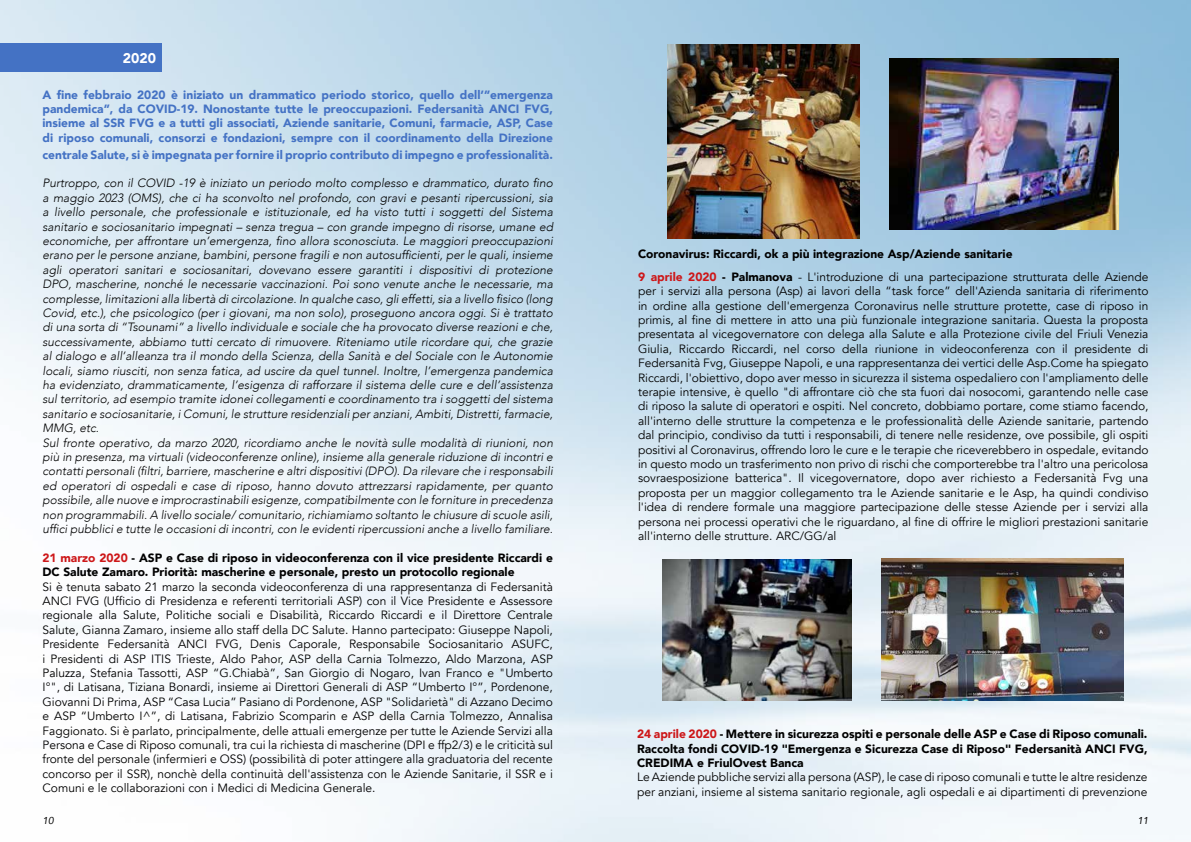
<style>
.page{position:relative;width:1191px;height:842px;background:#fff}
.page>*{position:absolute;margin:0;border:0;box-sizing:border-box;transform-origin:0 0}
.t1{font:900 14px "Avenir";color:#fff}
.t2{font:12px/14.4px "Avenir";color:#000;text-align:justify}
.t3{font:italic 300 12px/14.4px "Avenir";color:#000}
.t4{font:900 12px/14.4px "Avenir";color:#000}
.t5{font:900 12px/14.4px "Avenir";color:#4472c4;text-align:justify}
.t6{font:italic 10px "Avenir";color:#000}
.s1{color:#cd1719}
.s2{font-weight:400}
</style>
<div class="page">
<img style="left:0;top:0;width:1191px;height:842px">
<div style="left:0;top:43px;width:162px;height:29px;background:#4472c4"></div>
<img style="left:667px;top:44px;width:192px;height:194px">
<img style="left:889px;top:58px;width:229px;height:172px">
<img style="left:663px;top:559px;width:188px;height:141px">
<img style="left:881px;top:559px;width:242px;height:142px">
<p class="t1" style="left:123px;top:46px;width:35px">2020</p>
<p class="t5" style="left:43px;top:87px;width:512px">A fine febbraio 2020 è iniziato un drammatico periodo storico, quello dell’”emergenza pandemica”, da COVID-19. Nonostante tutte le preoccupazioni. Federsanità ANCI FVG, insieme al SSR FVG e a tutti gli associati, Aziende sanitarie, Comuni, farmacie, ASP, Case di riposo comunali, consorzi e fondazioni, sempre con il coordinamento della Direzione</p>
<p class="t5" style="left:43px;top:147px;width:512px">centrale Salute, si è impegnata per fornire il proprio contributo di impegno e professionalità.</p>
<p class="t3" style="left:43px;top:176px;width:512px">Purtroppo, con il COVID -19 è iniziato un periodo molto complesso e drammatico, durato fino a maggio 2023 (OMS), che ci ha sconvolto nel profondo, con gravi e pesanti ripercussioni, sia a livello personale, che professionale e istituzionale, ed ha visto tutti i soggetti del Sistema sanitario e sociosanitario impegnati – senza tregua – con grande impegno di risorse, umane ed economiche, per affrontare un’emergenza, fino allora sconosciuta. Le maggiori preoccupazioni erano per le persone anziane, bambini, persone fragili e non autosufficienti, per le quali, insieme agli operatori sanitari e sociosanitari, dovevano essere garantiti i dispositivi di protezione DPO, mascherine, nonché le necessarie vaccinazioni. Poi sono venute anche le necessarie, ma complesse, limitazioni alla libertà di circolazione. In qualche caso, gli effetti, sia a livello fisico (long Covid, etc.), che psicologico (per i giovani, ma non solo), proseguono ancora oggi. Si è trattato di una sorta di “Tsounami” a livello individuale e sociale che ha provocato diverse reazioni e che, successivamente, abbiamo tutti cercato di rimuovere. Riteniamo utile ricordare qui, che grazie al dialogo e all’alleanza tra il mondo della Scienza, della Sanità e del Sociale con le Autonomie locali, siamo riusciti, non senza fatica, ad uscire da quel tunnel. Inoltre, l’emergenza pandemica ha evidenziato, drammaticamente, l’esigenza di rafforzare il sistema delle cure e dell’assistenza sul territorio, ad esempio tramite idonei collegamenti e coordinamento tra i soggetti del sistema sanitario e sociosanitarie, i Comuni, le strutture residenziali per anziani, Ambiti, Distretti, farmacie, MMG, etc.<br>Sul fronte operativo, da marzo 2020, ricordiamo anche le novità sulle modalità di riunioni, non più in presenza, ma virtuali (videoconferenze online), insieme alla generale riduzione di incontri e contatti personali (filtri, barriere, mascherine e altri dispositivi (DPO). Da rilevare che i responsabili ed operatori di ospedali e case di riposo, hanno dovuto attrezzarsi rapidamente, per quanto possibile, alle nuove e improcrastinabili esigenze, compatibilmente con le forniture in precedenza non programmabili. A livello sociale/ comunitario, richiamiamo soltanto le chiusure di scuole asili, uffici pubblici e tutte le occasioni di incontri, con le evidenti ripercussioni anche a livello familiare.</p>
<p class="t4" style="left:43px;top:550px;width:512px"><span class="s1">21 marzo 2020</span> - ASP e Case di riposo in videoconferenza con il vice presidente Riccardi e<br>DC Salute Zamaro. Priorità: mascherine e personale, presto un protocollo regionale</p>
<p class="t2" style="left:43px;top:579px;width:512px">Si è tenuta sabato 21 marzo la seconda videoconferenza di una rappresentanza di Federsanità ANCI FVG (Ufficio di Presidenza e referenti territoriali ASP) con il Vice Presidente e Assessore regionale alla Salute, Politiche sociali e Disabilità, Riccardo Riccardi e il Direttore Centrale Salute, Gianna Zamaro, insieme allo staff della DC Salute. Hanno partecipato: Giuseppe Napoli, Presidente Federsanità ANCI FVG, Denis Caporale, Responsabile Sociosanitario ASUFC, i Presidenti di ASP ITIS Trieste, Aldo Pahor, ASP della Carnia Tolmezzo, Aldo Marzona, ASP Paluzza, Stefania Tassotti, ASP “G.Chiabà”, San Giorgio di Nogaro, Ivan Franco e "Umberto I°", di Latisana, Tiziana Bonardi, insieme ai Direttori Generali di ASP “Umberto I°”, Pordenone, Giovanni Di Prima, ASP “Casa Lucia” Pasiano di Pordenone, ASP "Solidarietà" di Azzano Decimo e ASP “Umberto I^”, di Latisana, Fabrizio Scomparin e ASP della Carnia Tolmezzo, Annalisa Faggionato. Si è parlato, principalmente, delle attuali emergenze per tutte le Aziende Servizi alla Persona e Case di Riposo comunali, tra cui la richiesta di mascherine (DPI e ffp2/3) e le criticità sul fronte del personale (infermieri e OSS) (possibilità di poter attingere alla graduatoria del recente concorso per il SSR), nonchè della continuità dell'assistenza con le Aziende Sanitarie, il SSR e i Comuni e le collaborazioni con i Medici di Medicina Generale.</p>
<p class="t4" style="left:638px;top:242px;width:512px;line-height:22.9px">Coronavirus: Riccardi, ok a più integrazione Asp/Aziende sanitarie<br><span class="s1">9 aprile 2020</span> - Palmanova <span class="s2">- L'introduzione di una partecipazione strutturata delle Aziende</span></p>
<p class="t2" style="left:638px;top:284px;width:512px">per i servizi alla persona (Asp) ai lavori della “task force” dell'Azienda sanitaria di riferimento in ordine alla gestione dell'emergenza Coronavirus nelle strutture protette, case di riposo in primis, al fine di mettere in atto una più funzionale integrazione sanitaria. Questa la proposta presentata al vicegovernatore con delega alla Salute e alla Protezione civile del Friuli Venezia Giulia, Riccardo Riccardi, nel corso della riunione in videoconferenza con il presidente di Federsanità Fvg, Giuseppe Napoli, e una rappresentanza dei vertici delle Asp.Come ha spiegato Riccardi, l'obiettivo, dopo aver messo in sicurezza il sistema ospedaliero con l'ampliamento delle terapie intensive, è quello "di affrontare ciò che sta fuori dai nosocomi, garantendo nelle case di riposo la salute di operatori e ospiti. Nel concreto, dobbiamo portare, come stiamo facendo, all'interno delle strutture la competenza e le professionalità delle Aziende sanitarie, partendo dal principio, condiviso da tutti i responsabili, di tenere nelle residenze, ove possibile, gli ospiti positivi al Coronavirus, offrendo loro le cure e le terapie che riceverebbero in ospedale, evitando in questo modo un trasferimento non privo di rischi che comporterebbe tra l'altro una pericolosa sovraesposizione batterica". Il vicegovernatore, dopo aver richiesto a Federsanità Fvg una proposta per un maggior collegamento tra le Aziende sanitarie e le Asp, ha quindi condiviso l'idea di rendere formale una maggiore partecipazione delle stesse Aziende per i servizi alla persona nei processi operativi che le riguardano, al fine di offrire le migliori prestazioni sanitarie all'interno delle strutture. ARC/GG/al</p>
<p class="t4" style="left:637px;top:726px;width:512px;text-align:justify"><span class="s1">24 aprile 2020</span> - Mettere in sicurezza ospiti e personale delle ASP e Case di Riposo comunali.<br>Raccolta fondi COVID-19 "Emergenza e Sicurezza Case di Riposo" Federsanità ANCI FVG, CREDIMA e FriulOvest Banca</p>
<p class="t2" style="left:637px;top:770px;width:512px">Le Aziende pubbliche servizi alla persona (ASP), le case di riposo comunali e tutte le altre residenze per anziani, insieme al sistema sanitario regionale, agli ospedali e ai dipartimenti di prevenzione</p>
<p class="t6" style="left:43px;top:814px;width:13px">10</p>
<p class="t6" style="left:1137px;top:814px;width:13px">11</p>
</div>
